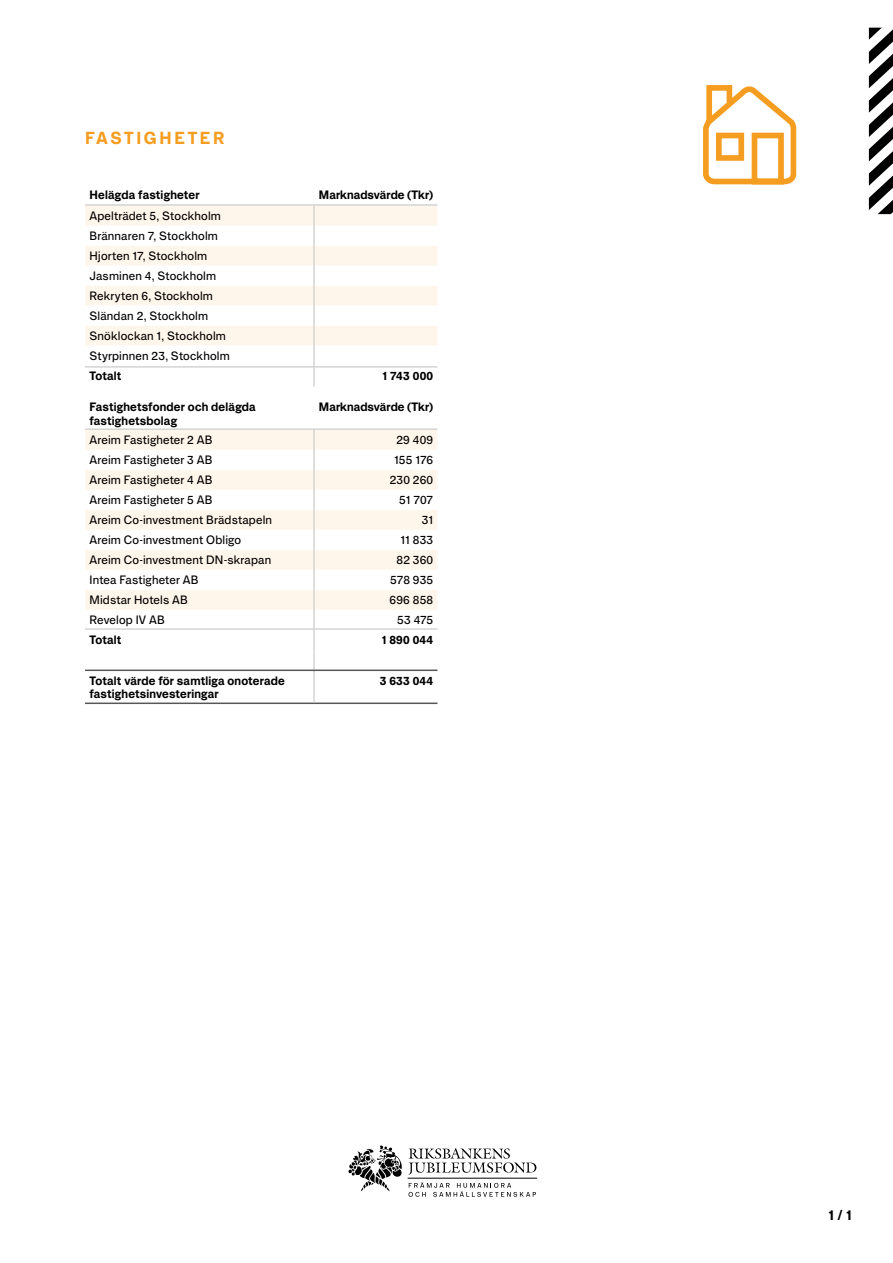
<style>
.page{position:relative;width:893px;height:1263px;background:#fff}
.page>*{position:absolute;margin:0;border:0;box-sizing:border-box;transform-origin:0 0}
.t1{font:700 17.25px "ARS Region";letter-spacing:.15em;color:#f59d21}
.t2{font:700 14.25px "ARS Region";color:#000}
.t3{font:12px/20px "ARS Region";letter-spacing:.015em;color:#000}
.t4{font:700 12px/13.5px "ARS Region";letter-spacing:.015em;color:#000}
</style>
<div class="page">
<div style="left:85px;top:430px;width:352px;height:20px;background:#fff6eb"></div>
<svg style="left:85px;top:470px;width:352px;height:140px;fill:#fff6eb"></svg>
<hr style="left:85px;top:428px;width:229px;height:2px;background:#d4d4d4">
<hr style="left:314px;top:428px;width:123px;height:2px;background:#d4d4d4">
<hr style="left:313px;top:430px;width:2px;height:20px;background:#d4d4d4">
<hr style="left:313px;top:450px;width:2px;height:20px;background:#d4d4d4">
<hr style="left:313px;top:470px;width:2px;height:20px;background:#d4d4d4">
<hr style="left:313px;top:490px;width:2px;height:20px;background:#d4d4d4">
<hr style="left:313px;top:510px;width:2px;height:20px;background:#d4d4d4">
<hr style="left:313px;top:530px;width:2px;height:20px;background:#d4d4d4">
<hr style="left:313px;top:550px;width:2px;height:20px;background:#d4d4d4">
<hr style="left:313px;top:570px;width:2px;height:20px;background:#d4d4d4">
<hr style="left:313px;top:590px;width:2px;height:20px;background:#d4d4d4">
<hr style="left:313px;top:610px;width:2px;height:20px;background:#d4d4d4">
<hr style="left:313px;top:630px;width:2px;height:21px;background:#d4d4d4">
<hr style="left:313px;top:651px;width:2px;height:21px;background:#d4d4d4">
<hr style="left:85px;top:702px;width:352px;height:2px;background:#575756">
<svg style="left:869px;top:28px;width:24px;height:186px"></svg>
<hr style="left:313px;top:670px;width:2px;height:32px;background:#d4d4d4">
<hr style="left:85px;top:669px;width:352px;height:2px;background:#575756">
<div style="left:85px;top:206px;width:352px;height:20px;background:#fff6eb"></div>
<svg style="left:85px;top:246px;width:352px;height:99px;fill:#fff6eb"></svg>
<hr style="left:85px;top:204px;width:229px;height:2px;background:#d4d4d4">
<hr style="left:314px;top:204px;width:123px;height:2px;background:#d4d4d4">
<hr style="left:313px;top:206px;width:2px;height:20px;background:#d4d4d4">
<hr style="left:313px;top:226px;width:2px;height:20px;background:#d4d4d4">
<hr style="left:313px;top:246px;width:2px;height:20px;background:#d4d4d4">
<hr style="left:313px;top:266px;width:2px;height:20px;background:#d4d4d4">
<hr style="left:313px;top:286px;width:2px;height:20px;background:#d4d4d4">
<hr style="left:313px;top:306px;width:2px;height:20px;background:#d4d4d4">
<hr style="left:313px;top:326px;width:2px;height:20px;background:#d4d4d4">
<hr style="left:313px;top:346px;width:2px;height:20px;background:#d4d4d4">
<hr style="left:313px;top:366px;width:2px;height:21px;background:#d4d4d4">
<hr style="left:85px;top:366px;width:352px;height:2px;background:#d4d4d4">
<hr style="left:85px;top:628px;width:352px;height:2px;background:#d4d4d4">
<svg style="left:703px;top:85px;width:94px;height:100px"></svg>
<hr style="left:408px;top:1178px;width:129px;height:1px;background:#000">
<svg style="left:348px;top:1145px;width:188px;height:52px"></svg>
<h1 class="t1" style="left:85px;top:128px;width:141px">FASTIGHETER</h1>
<p class="t4" style="left:89px;top:188px;width:112px">Helägda fastigheter</p>
<p class="t4" style="left:319px;top:188px;width:116px">Marknadsvärde (Tkr)</p>
<p class="t3" style="left:89px;top:206px;width:142px">Apelträdet 5, Stockholm<br>Brännaren 7, Stockholm<br>Hjorten 17, Stockholm<br>Jasminen 4, Stockholm<br>Rekryten 6, Stockholm<br>Sländan 2, Stockholm<br>Snöklockan 1, Stockholm<br>Styrpinnen 23, Stockholm</p>
<p class="t4" style="left:89px;top:369px;width:33px">Totalt</p>
<p class="t4" style="left:383px;top:369px;width:52px">1 743 000</p>
<p class="t4" style="left:89px;top:400px;width:168px">Fastighetsfonder och delägda fastighetsbolag</p>
<p class="t4" style="left:319px;top:400px;width:116px">Marknadsvärde (Tkr)</p>
<p class="t3" style="left:89px;top:430px;width:125px">Areim Fastigheter 2 AB</p>
<p class="t3" style="left:396px;top:430px;width:38px">29 409</p>
<p class="t3" style="left:89px;top:450px;width:125px">Areim Fastigheter 3 AB</p>
<p class="t3" style="left:394px;top:450px;width:41px">155 176</p>
<p class="t3" style="left:89px;top:470px;width:125px">Areim Fastigheter 4 AB</p>
<p class="t3" style="left:390px;top:470px;width:45px">230 260</p>
<p class="t3" style="left:89px;top:490px;width:125px">Areim Fastigheter 5 AB</p>
<p class="t3" style="left:399px;top:490px;width:35px">51 707</p>
<p class="t3" style="left:89px;top:510px;width:184px">Areim Co-investment Brädstapeln</p>
<p class="t3" style="left:422px;top:510px;width:13px">31</p>
<p class="t3" style="left:89px;top:530px;width:153px">Areim Co-investment Obligo</p>
<p class="t3" style="left:401px;top:530px;width:34px">11 833</p>
<p class="t3" style="left:89px;top:550px;width:183px">Areim Co-investment DN-skrapan</p>
<p class="t3" style="left:396px;top:550px;width:38px">82 360</p>
<p class="t3" style="left:89px;top:570px;width:111px">Intea Fastigheter AB</p>
<p class="t3" style="left:390px;top:570px;width:45px">578 935</p>
<p class="t3" style="left:89px;top:590px;width:100px">Midstar Hotels AB</p>
<p class="t3" style="left:389px;top:590px;width:45px">696 858</p>
<p class="t3" style="left:89px;top:610px;width:77px">Revelop IV AB</p>
<p class="t3" style="left:397px;top:610px;width:37px">53 475</p>
<p class="t4" style="left:89px;top:633px;width:33px">Totalt</p>
<p class="t4" style="left:382px;top:633px;width:53px">1 890 044</p>
<p class="t4" style="left:89px;top:674px;width:197px">Totalt värde för samtliga onoterade fastighetsinvesteringar</p>
<p class="t4" style="left:380px;top:674px;width:55px">3 633 044</p>
<p class="t2" style="left:828px;top:1207px;width:25px">1 / 1</p>
</div>
